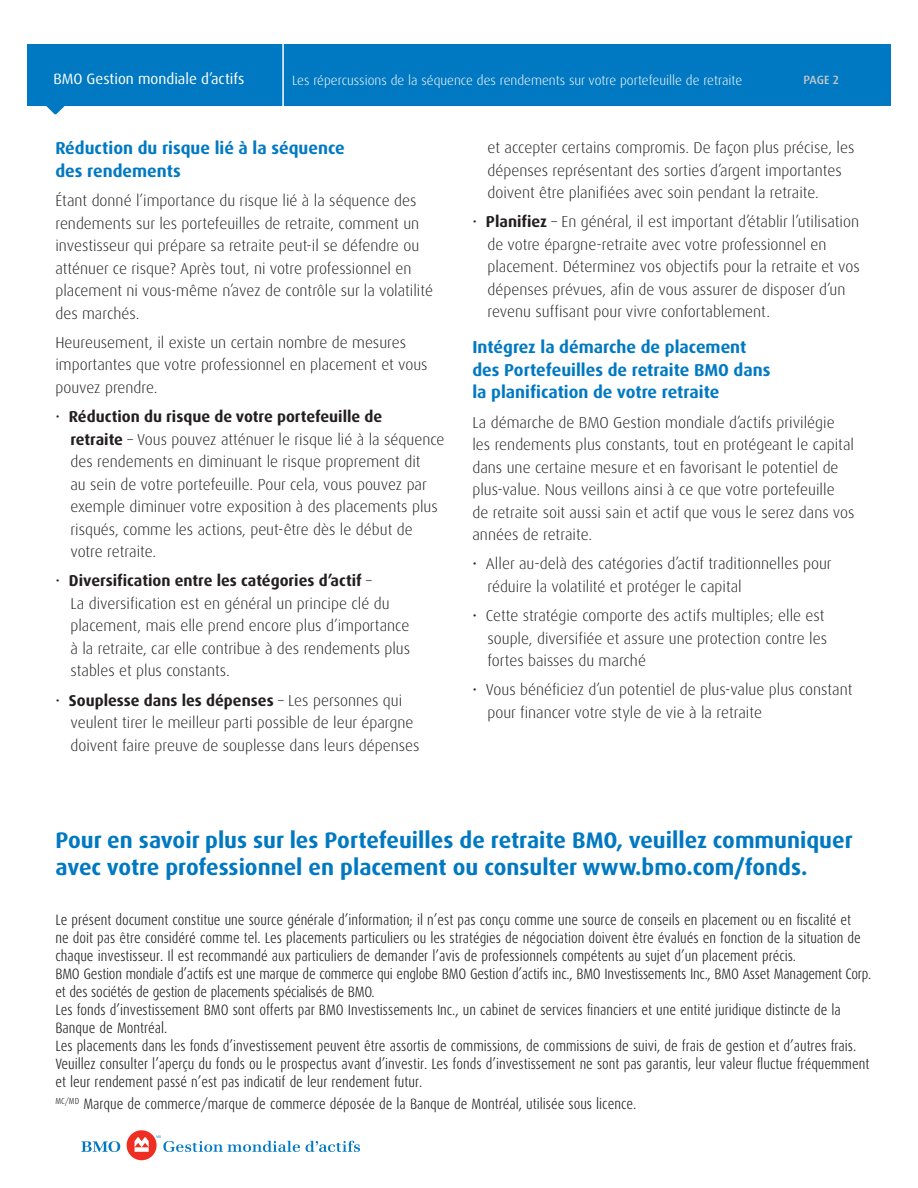
<style>
.page{position:relative;width:918px;height:1188px;background:#fff}
.page>*{position:absolute;margin:0;border:0;box-sizing:border-box;transform-origin:0 0}
.t1{font:700 22.5px/27px "Dax Pro";color:#0079c2}
.t2{font:700 17.25px/22.5px "Dax Pro";color:#0079c2}
.Paragraph_Style_2{font:300 15.75px/22.5px "Dax Pro";color:#231f20}
.t3{font:300 15px/18px "Dax Condensed";color:#231f20}
.t4{font:15px "Dax Pro";color:#fff}
.t5{font:300 13.5px "Dax Pro";color:#fff}
.t6{font:500 12px "Dax Pro";color:#c7c8ca}
.s1{font-weight:700}
</style>
<div class="page">
<div style="left:27px;top:44px;width:864px;height:62px;background:#0079c2"></div>
<svg style="left:46px;top:106px;width:18px;height:8px"></svg>
<hr style="left:282px;top:22px;width:2px;height:94px;background:#fff">
<svg style="left:81px;top:1141px;width:39px;height:11px"></svg>
<div style="left:127px;top:1130px;width:30px;height:30px;background:#ee2e22;border-radius:50%"></div>
<svg style="left:135px;top:1137px;width:14px;height:15px"></svg>
<svg style="left:156px;top:1136px;width:144px;height:16px"></svg>
<svg style="left:306px;top:1141px;width:54px;height:11px"></svg>
<p class="t4" style="left:53px;top:69px;width:193px">BMO Gestion mondiale d’actifs</p>
<p class="t5" style="left:292px;top:71px;width:452px">Les répercussions de la séquence des rendements sur votre portefeuille de retraite</p>
<p class="t6" style="left:804px;top:72px;width:37px">PAGE 2</p>
<p class="t2" style="left:55px;top:137px;width:291px">Réduction du risque lié à la séquence des rendements</p>
<p class="Paragraph_Style_2" style="left:55px;top:189px;width:379px">Étant donné l’importance du risque lié à la séquence des rendements sur les portefeuilles de retraite, comment un investisseur qui prépare sa retraite peut-il se défendre ou atténuer ce risque? Après tout, ni votre professionnel en placement ni vous-même n’avez de contrôle sur la volatilité des marchés.</p>
<p class="Paragraph_Style_2" style="left:55px;top:331px;width:374px">Heureusement, il existe un certain nombre de mesures importantes que votre professionnel en placement et vous pouvez prendre.</p>
<p class="Paragraph_Style_2" style="left:70px;top:405px;width:376px;text-indent:-15px">• <span class="s1">Réduction du risque de votre portefeuille de<br>retraite</span> – Vous pouvez atténuer le risque lié à la séquence des rendements en diminuant le risque proprement dit<br>au sein de votre portefeuille. Pour cela, vous pouvez par exemple diminuer votre exposition à des placements plus risqués, comme les actions, peut-être dès le début de votre retraite.</p>
<p class="Paragraph_Style_2" style="left:70px;top:570px;width:341px;text-indent:-15px">• <span class="s1">Diversification entre les catégories d’actif</span> –<br>La diversification est en général un principe clé du placement, mais elle prend encore plus d’importance à la retraite, car elle contribue à des rendements plus stables et plus constants.</p>
<p class="Paragraph_Style_2" style="left:70px;top:689px;width:351px;text-indent:-15px">• <span class="s1">Souplesse dans les dépenses</span> – Les personnes qui veulent tirer le meilleur parti possible de leur épargne doivent faire preuve de souplesse dans leurs dépenses</p>
<p class="Paragraph_Style_2" style="left:487px;top:136px;width:368px">et accepter certains compromis. De façon plus précise, les dépenses représentant des sorties d’argent importantes doivent être planifiées avec soin pendant la retraite.</p>
<p class="Paragraph_Style_2" style="left:487px;top:211px;width:374px;text-indent:-15px">• <span class="s1">Planifiez</span> – En général, il est important d’établir l’utilisation de votre épargne-retraite avec votre professionnel en placement. Déterminez vos objectifs pour la retraite et vos dépenses prévues, afin de vous assurer de disposer d’un revenu suffisant pour vivre confortablement.</p>
<p class="t2" style="left:472px;top:336px;width:299px">Intégrez la démarche de placement des Portefeuilles de retraite BMO dans la planification de votre retraite</p>
<p class="Paragraph_Style_2" style="left:472px;top:411px;width:384px">La démarche de BMO Gestion mondiale d’actifs privilégie les rendements plus constants, tout en protégeant le capital dans une certaine mesure et en favorisant le potentiel de plus-value. Nous veillons ainsi à ce que votre portefeuille de retraite soit aussi sain et actif que vous le serez dans vos années de retraite.</p>
<p class="Paragraph_Style_2" style="left:487px;top:553px;width:346px;text-indent:-15px">• Aller au-delà des catégories d’actif traditionnelles pour réduire la volatilité et protéger le capital</p>
<p class="Paragraph_Style_2" style="left:487px;top:604px;width:341px;text-indent:-15px">• Cette stratégie comporte des actifs multiples; elle est souple, diversifiée et assure une protection contre les fortes baisses du marché</p>
<p class="Paragraph_Style_2" style="left:487px;top:679px;width:367px;text-indent:-15px">• Vous bénéficiez d’un potentiel de plus-value plus constant pour financer votre style de vie à la retraite</p>
<p class="t1" style="left:55px;top:827px;width:799px">Pour en savoir plus sur les Portefeuilles de retraite BMO, veuillez communiquer avec votre professionnel en placement ou consulter www.bmo.com/fonds.</p>
<p class="t3" style="left:55px;top:911px;width:807px">Le présent document constitue une source générale d’information; il n’est pas conçu comme une source de conseils en placement ou en fiscalité et ne doit pas être considéré comme tel. Les placements particuliers ou les stratégies de négociation doivent être évalués en fonction de la situation de chaque investisseur. Il est recommandé aux particuliers de demander l’avis de professionnels compétents au sujet d’un placement précis.</p>
<p class="t3" style="left:55px;top:965px;width:817px">BMO Gestion mondiale d’actifs est une marque de commerce qui englobe BMO Gestion d’actifs inc., BMO Investissements Inc., BMO Asset Management Corp. et des sociétés de gestion de placements spécialisés de BMO.</p>
<p class="t3" style="left:55px;top:1001px;width:787px">Les fonds d’investissement BMO sont offerts par BMO Investissements Inc., un cabinet de services financiers et une entité juridique distincte de la<br>Banque de Montréal.</p>
<p class="t3" style="left:55px;top:1037px;width:815px">Les placements dans les fonds d’investissement peuvent être assortis de commissions, de commissions de suivi, de frais de gestion et d’autres frais.<br>Veuillez consulter l’aperçu du fonds ou le prospectus avant d’investir. Les fonds d’investissement ne sont pas garantis, leur valeur fluctue fréquemment et leur rendement passé n’est pas indicatif de leur rendement futur.</p>
<p class="t3" style="left:55px;top:1095px;width:582px"><sup>MC/MD</sup> Marque de commerce/marque de commerce déposée de la Banque de Montréal, utilisée sous licence.</p>
</div>
